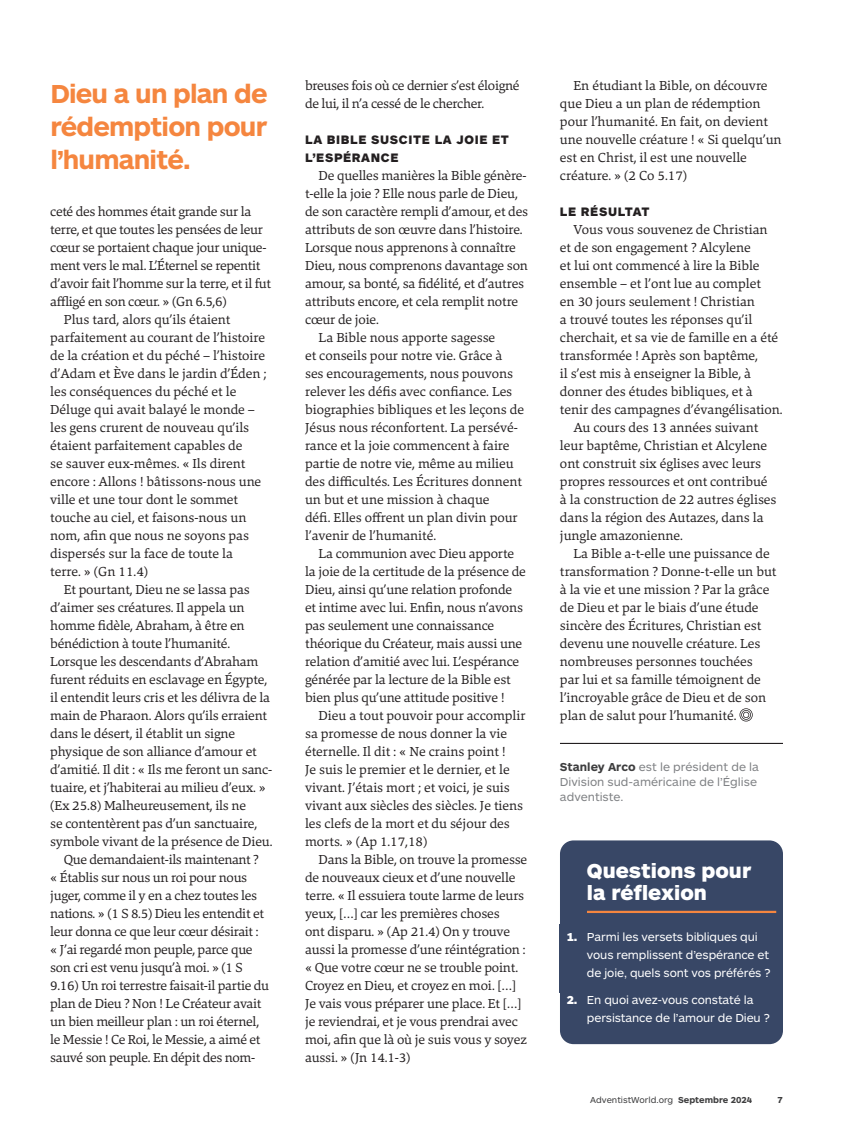
<style>
.page{position:relative;width:864px;height:1134px;background:#fff}
.page>*{position:absolute;margin:0;border:0;box-sizing:border-box;transform-origin:0 0}
.Pull_Quotes{font:700 27px/33px "ARS Maquette Pro";letter-spacing:-.03em;color:#f5863f;text-align:justify}
.Prayer_Box_H1{font:900 21px/22.5px "ARS Maquette Pro";letter-spacing:.025em;color:#fff}
.Feature_Body{font:13.5px/18px "Danton";letter-spacing:-.01em;color:#231f20}
.Subheads{font:900 12.75px/18px "ARS Maquette Pro";letter-spacing:.05em;color:#231f20}
.t1{font:12px/18px "ARS Maquette Pro";letter-spacing:.065em;color:#fff}
.Author_Bios{font:12px/15px "ARS Maquette Pro";color:#808285}
.t2{font:9px "ARS Maquette Pro";letter-spacing:.035em;color:#3e3e3f}
.t3{font:700 9px "ARS Maquette Pro";color:#3e3e3f}
.s1{font-weight:700;color:#3e3e3f}
.s2{font-weight:900}
.s3{font-weight:700}
</style>
<div class="page">
<hr style="left:560px;top:743px;width:223px;height:1px;background:#231f20">
<div style="left:560px;top:840px;width:223px;height:84px;background:#384766"></div>
<hr style="left:587px;top:911px;width:189px;height:2px;background:#f5863f">
<div style="left:560px;top:924px;width:223px;height:68px;background:#384766"></div>
<div style="left:560px;top:992px;width:223px;height:52px;background:#384766"></div>
<svg style="left:740px;top:708px;width:13px;height:14px"></svg>
<p class="Pull_Quotes" style="left:50px;top:75px;width:219px">Dieu a un plan de rédemption pour l’humanité.</p>
<p class="Feature_Body" style="left:50px;top:202px;width:222px">ceté des hommes était grande sur la terre, et que toutes les pensées de leur cœur se portaient chaque jour unique&shy;ment vers le mal. L’Éternel se repentit d’avoir fait l’homme sur la terre, et il fut affligé en son cœur. » (Gn 6.5,6)</p>
<p class="Feature_Body" style="left:50px;top:310px;width:218px;text-indent:14px">Plus tard, alors qu’ils étaient parfaitement au courant de l’histoire de la création et du péché – l’histoire d’Adam et Ève dans le jardin d’Éden ; les conséquences du péché et le<br>Déluge qui avait balayé le monde – les gens crurent de nouveau qu’ils étaient parfaitement capables de<br>se sauver eux-mêmes. « Ils dirent encore : Allons ! bâtissons-nous une ville et une tour dont le sommet touche au ciel, et faisons-nous un nom, afin que nous ne soyons pas dispersés sur la face de toute la terre. » (Gn 11.4)</p>
<p class="Feature_Body" style="left:50px;top:580px;width:224px;text-indent:14px">Et pourtant, Dieu ne se lassa pas d’aimer ses créatures. Il appela un homme fidèle, Abraham, à être en bénédiction à toute l’humanité.<br>Lorsque les descendants d’Abraham furent réduits en esclavage en Égypte, il entendit leurs cris et les délivra de la main de Pharaon. Alors qu’ils erraient dans le désert, il établit un signe physique de son alliance d’amour et d’amitié. Il dit : « Ils me feront un sanc&shy;tuaire, et j’habiterai au milieu d’eux. » (Ex 25.8) Malheureusement, ils ne<br>se contentèrent pas d’un sanctuaire, symbole vivant de la présence de Dieu.</p>
<p class="Feature_Body" style="left:50px;top:850px;width:220px;text-indent:14px">Que demandaient-ils maintenant ? « Établis sur nous un roi pour nous juger, comme il y en a chez toutes les nations. » (1 S 8.5) Dieu les entendit et leur donna ce que leur cœur désirait : « J’ai regardé mon peuple, parce que son cri est venu jusqu’à moi. » (1 S 9.16) Un roi terrestre faisait-il partie du plan de Dieu ? Non ! Le Créateur avait un bien meilleur plan : un roi éternel, le Messie ! Ce Roi, le Messie, a aimé et sauvé son peuple. En dépit des nom-</p>
<p class="Feature_Body" style="left:305px;top:76px;width:216px">breuses fois où ce dernier s’est éloigné de lui, il n’a cessé de le chercher.</p>
<p class="Subheads" style="left:305px;top:130px;width:205px">LA BIBLE SUSCITE LA JOIE ET<br>L’ESPÉRANCE</p>
<p class="Feature_Body" style="left:305px;top:166px;width:225px;text-indent:14px">De quelles manières la Bible génère&shy;t-elle la joie ? Elle nous parle de Dieu, de son caractère rempli d’amour, et des attributs de son œuvre dans l’histoire.<br>Lorsque nous apprenons à connaître Dieu, nous comprenons davantage son amour, sa bonté, sa fidélité, et d’autres attributs encore, et cela remplit notre cœur de joie.</p>
<p class="Feature_Body" style="left:305px;top:328px;width:220px;text-indent:14px">La Bible nous apporte sagesse<br>et conseils pour notre vie. Grâce à ses encouragements, nous pouvons relever les défis avec confiance. Les biographies bibliques et les leçons de Jésus nous réconfortent. La persévé&shy;rance et la joie commencent à faire partie de notre vie, même au milieu des difficultés. Les Écritures donnent un but et une mission à chaque<br>défi. Elles offrent un plan divin pour l’avenir de l’humanité.</p>
<p class="Feature_Body" style="left:305px;top:544px;width:222px;text-indent:14px">La communion avec Dieu apporte la joie de la certitude de la présence de Dieu, ainsi qu’une relation profonde et intime avec lui. Enfin, nous n’avons pas seulement une connaissance théorique du Créateur, mais aussi une relation d’amitié avec lui. L’espérance générée par la lecture de la Bible est bien plus qu’une attitude positive !</p>
<p class="Feature_Body" style="left:305px;top:706px;width:222px;text-indent:14px">Dieu a tout pouvoir pour accomplir sa promesse de nous donner la vie éternelle. Il dit : « Ne crains point !<br>Je suis le premier et le dernier, et le vivant. J’étais mort ; et voici, je suis vivant aux siècles des siècles. Je tiens les clefs de la mort et du séjour des morts. » (Ap 1.17,18)</p>
<p class="Feature_Body" style="left:305px;top:850px;width:224px;text-indent:14px">Dans la Bible, on trouve la promesse de nouveaux cieux et d’une nouvelle terre. « Il essuiera toute larme de leurs yeux, […] car les premières choses<br>ont disparu. » (Ap 21.4) On y trouve aussi la promesse d’une réintégration : « Que votre cœur ne se trouble point.<br>Croyez en Dieu, et croyez en moi. […] Je vais vous préparer une place. Et […] je reviendrai, et je vous prendrai avec moi, afin que là où je suis vous y soyez aussi. » (Jn 14.1-3)</p>
<p class="Feature_Body" style="left:560px;top:76px;width:223px;text-indent:14px">En étudiant la Bible, on découvre que Dieu a un plan de rédemption pour l’humanité. En fait, on devient une nouvelle créature ! « Si quelqu’un est en Christ, il est une nouvelle créature. » (2 Co 5.17)</p>
<p class="Subheads" style="left:560px;top:202px;width:91px">LE RÉSULTAT</p>
<p class="Feature_Body" style="left:560px;top:220px;width:224px;text-indent:14px">Vous vous souvenez de Christian<br>et de son engagement ? Alcylene<br>et lui ont commencé à lire la Bible ensemble – et l’ont lue au complet<br>en 30 jours seulement ! Christian<br>a trouvé toutes les réponses qu’il cherchait, et sa vie de famille en a été transformée ! Après son baptême,<br>il s’est mis à enseigner la Bible, à donner des études bibliques, et à tenir des campagnes d’évangélisation.</p>
<p class="Feature_Body" style="left:560px;top:418px;width:218px;text-indent:14px">Au cours des 13 années suivant leur baptême, Christian et Alcylene ont construit six églises avec leurs propres ressources et ont contribué à la construction de 22 autres églises dans la région des Autazes, dans la jungle amazonienne.</p>
<p class="Feature_Body" style="left:560px;top:544px;width:218px;text-indent:14px">La Bible a-t-elle une puissance de transformation ? Donne-t-elle un but à la vie et une mission ? Par la grâce de Dieu et par le biais d’une étude sincère des Écritures, Christian est devenu une nouvelle créature. Les nombreuses personnes touchées<br>par lui et sa famille témoignent de l’incroyable grâce de Dieu et de son plan de salut pour l’humanité.</p>
<p class="Author_Bios" style="left:560px;top:759px;width:201px"><span class="s1">Stanley Arco</span> est le président de la<br>Division sud-américaine de l’Église adventiste.</p>
<p class="Prayer_Box_H1" style="left:587px;top:858px;width:165px">Questions pour la réflexion</p>
<p class="t1" style="left:587px;top:927px;width:185px;text-indent:-20px"><span class="s2">1.</span> Parmi les versets bibliques qui vous remplissent d’espérance et de joie, quels sont vos préférés ?</p>
<p class="t1" style="left:587px;top:990px;width:184px;text-indent:-20px"><span class="s2">2.</span> En quoi avez-vous constaté la persistance de l’amour de Dieu ?</p>
<p class="t2" style="left:590px;top:1094px;width:164px">AdventistWorld.org <span class="s3">Septembre 2024</span></p>
<p class="t3" style="left:777px;top:1094px;width:7px">7</p>
</div>
